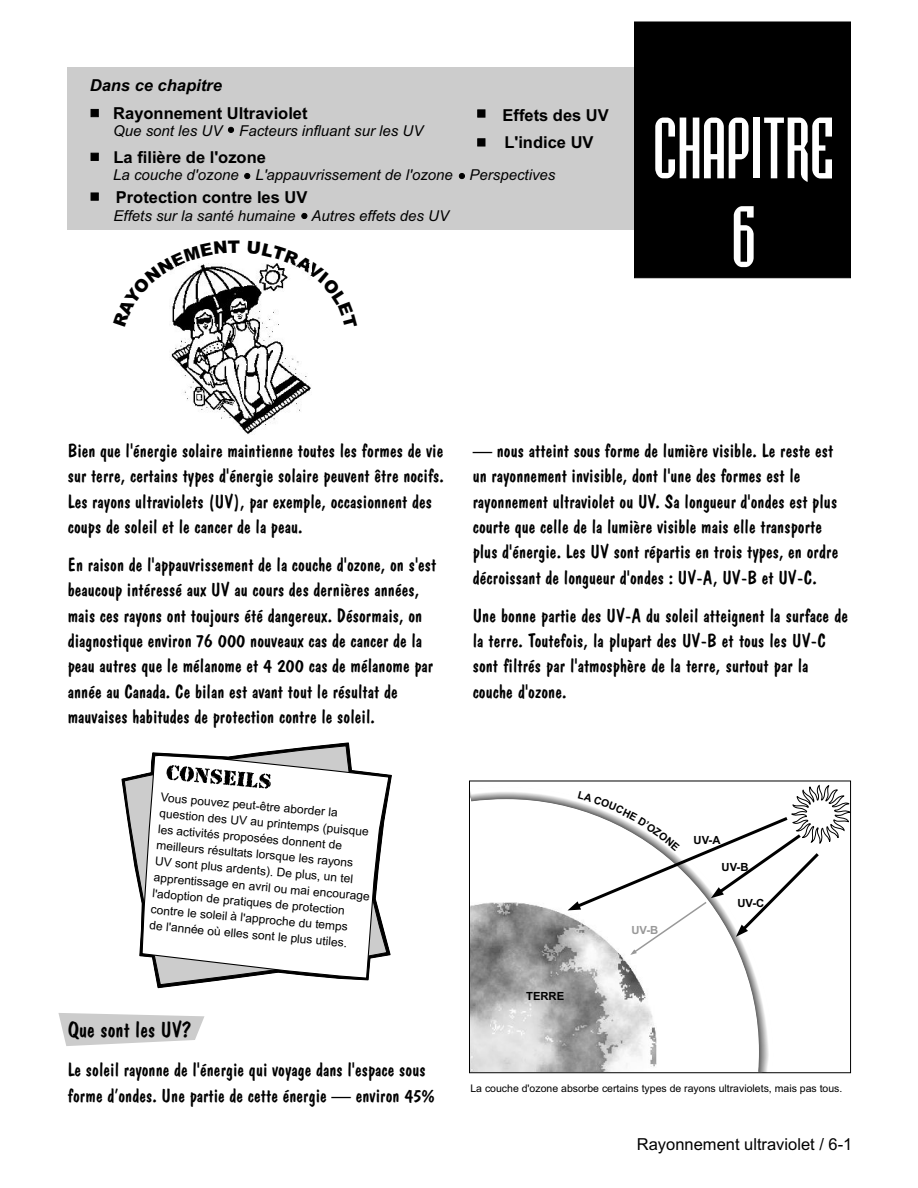
<style>
.page{position:relative;width:918px;height:1188px;background:#fff}
.page>*{position:absolute;margin:0;border:0;box-sizing:border-box;transform-origin:0 0}
.t1{font:79.5px/88.7px "Bedrock Plain";color:#fff;text-align:center;scale:.87 1}
.t2{font:22.5px "Dom Casual BT";color:#000}
.t3{font:19.5px/25.5px "Dom Casual BT";color:#000}
.t4{font:700 16.5px/27.5px "Arial";color:#000}
.t5{font:16.5px "Arial";color:#000}
.t6{font:italic 700 16.5px "Arial";color:#000}
.t7{font:italic 15px "Arial";color:#000}
.t8{font:12px/16px "Arial";color:#000}
.t9{font:700 11.25px "Arial";color:#000}
.t10{font:700 11.25px "Arial";color:#999}
.t11{font:10.5px "Arial";color:#000}
</style>
<div class="page">
<svg style="left:58px;top:1013px;width:146px;height:33px"></svg>
<div style="left:68px;top:68px;width:583px;height:162px;background:#ccc"></div>
<div style="left:634px;top:22px;width:217px;height:256px;background:#000"></div>
<svg style="left:228px;top:127px;width:6px;height:6px"></svg>
<svg style="left:244px;top:173px;width:6px;height:6px"></svg>
<svg style="left:302px;top:213px;width:5px;height:6px"></svg>
<svg style="left:459px;top:173px;width:6px;height:6px"></svg>
<svg style="left:91px;top:153px;width:8px;height:8px"></svg>
<svg style="left:91px;top:109px;width:8px;height:8px"></svg>
<svg style="left:477px;top:110px;width:8px;height:7px"></svg>
<svg style="left:477px;top:138px;width:8px;height:8px"></svg>
<svg style="left:91px;top:193px;width:8px;height:8px"></svg>
<img style="left:170px;top:273px;width:141px;height:161px">
<svg style="left:124px;top:745px;width:245px;height:240px"></svg>
<svg style="left:141px;top:754px;width:249px;height:225px"></svg>
<svg style="left:469px;top:792px;width:307px;height:282px"></svg>
<div style="left:469px;top:781px;width:382px;height:292px;border:1px solid #000"></div>
<svg style="left:167px;top:765px;width:104px;height:24px"></svg>
<svg style="left:247px;top:263px;width:65px;height:66px"></svg>
<svg style="left:169px;top:263px;width:71px;height:64px"></svg>
<svg style="left:197px;top:895px;width:6px;height:7px"></svg>
<svg style="left:329px;top:937px;width:2px;height:8px"></svg>
<svg style="left:191px;top:924px;width:7px;height:10px"></svg>
<svg style="left:568px;top:784px;width:283px;height:171px"></svg>
<p class="t6" style="left:90px;top:79px;width:134px">Dans ce chapitre</p>
<p class="t4" style="left:113px;top:101px;width:196px">Rayonnement Ultraviolet</p>
<p class="t4" style="left:503px;top:103px;width:108px">Effets des UV<br>L'indice UV</p>
<p class="t7" style="left:113px;top:125px;width:312px">Que sont les UV Facteurs influant sur les UV</p>
<p class="t7" style="left:113px;top:169px;width:444px">La couche d'ozone L'appauvrissement de l'ozone Perspectives</p>
<p class="t7" style="left:114px;top:210px;width:337px">Effets sur la santé humaine Autres effets des UV</p>
<p class="t4" style="left:114px;top:145px;width:154px">La filière de l'ozone</p>
<p class="t4" style="left:116px;top:185px;width:193px">Protection contre les UV</p>
<h1 class="t1" style="left:653px;top:113px;width:210px">CHAPITRE<br>6</h1>
<p class="t3" style="left:68px;top:439px;width:377px">Bien que l'énergie solaire maintienne toutes les formes de vie</p>
<p class="t3" style="left:473px;top:439px;width:362px">— nous atteint sous forme de lumière visible. Le reste est</p>
<p class="t3" style="left:68px;top:464px;width:378px">sur terre, certains types d'énergie solaire peuvent être nocifs.</p>
<p class="t3" style="left:473px;top:464px;width:329px">un rayonnement invisible, dont l'une des formes est le</p>
<p class="t3" style="left:68px;top:490px;width:366px">Les rayons ultraviolets (UV), par exemple, occasionnent des</p>
<p class="t3" style="left:473px;top:490px;width:366px">rayonnement ultraviolet ou UV. Sa longueur d'ondes est plus</p>
<p class="t3" style="left:68px;top:515px;width:237px">coups de soleil et le cancer de la peau.</p>
<p class="t3" style="left:473px;top:515px;width:367px">courte que celle de la lumière visible mais elle transporte plus d'énergie. Les UV sont répartis en trois types, en ordre</p>
<p class="t3" style="left:68px;top:553px;width:370px">En raison de l'appauvrissement de la couche d'ozone, on s'est</p>
<p class="t3" style="left:473px;top:566px;width:346px">décroissant de longueur d'ondes : UV-A, UV-B et UV-C.</p>
<p class="t3" style="left:68px;top:578px;width:356px">beaucoup intéressé aux UV au cours des dernières années, mais ces rayons ont toujours été dangereux. Désormais, on</p>
<p class="t3" style="left:473px;top:604px;width:377px">Une bonne partie des UV-A du soleil atteignent la surface de</p>
<p class="t3" style="left:68px;top:629px;width:356px">diagnostique environ 76 000 nouveaux cas de cancer de la</p>
<p class="t3" style="left:473px;top:629px;width:355px">la terre. Toutefois, la plupart des UV-B et tous les UV-C</p>
<p class="t3" style="left:68px;top:655px;width:367px">peau autres que le mélanome et 4 200 cas de mélanome par</p>
<p class="t3" style="left:473px;top:655px;width:337px">sont filtrés par l'atmosphère de la terre, surtout par la</p>
<p class="t3" style="left:68px;top:680px;width:331px">année au Canada. Ce bilan est avant tout le résultat de</p>
<p class="t3" style="left:473px;top:680px;width:95px">couche d'ozone.</p>
<p class="t3" style="left:68px;top:706px;width:309px">mauvaises habitudes de protection contre le soleil.</p>
<p class="t8" style="left:161px;top:790px;width:218px;rotate:5deg">Vous pouvez peut-être aborder la question des UV au printemps (puisque les activités proposées donnent de meilleurs résultats lorsque les rayons UV sont plus ardents). De plus, un tel apprentissage en avril ou mai encourage l'adoptio de pratiques de protection</p>
<p class="t8" style="left:152px;top:902px;width:199px;rotate:5deg">contre le soleil à l'approche du temps</p>
<p class="t8" style="left:150px;top:918px;width:200px;rotate:5deg">de l'ann e où elles sont le plus uti es.</p>
<p class="t2" style="left:68px;top:1020px;width:125px">Que sont les UV?</p>
<p class="t3" style="left:68px;top:1058px;width:369px">Le soleil rayonne de l'énergie qui voyage dans l'espace sous forme d’ondes. Une partie de cette énergie — environ 45%</p>
<p class="t9" style="left:694px;top:836px;width:28px">UV-A</p>
<p class="t9" style="left:722px;top:863px;width:28px">UV-B</p>
<p class="t9" style="left:526px;top:992px;width:40px">TERRE</p>
<p class="t10" style="left:631px;top:926px;width:28px">UV-B</p>
<p class="t9" style="left:738px;top:899px;width:28px">UV-C</p>
<p class="t11" style="left:470px;top:1084px;width:374px">La couche d'ozone absorbe certains types de rayons ultraviolets, mais pas tous.</p>
<p class="t5" style="left:637px;top:1138px;width:217px">Rayonnement ultraviolet / 6-1</p>
</div>
